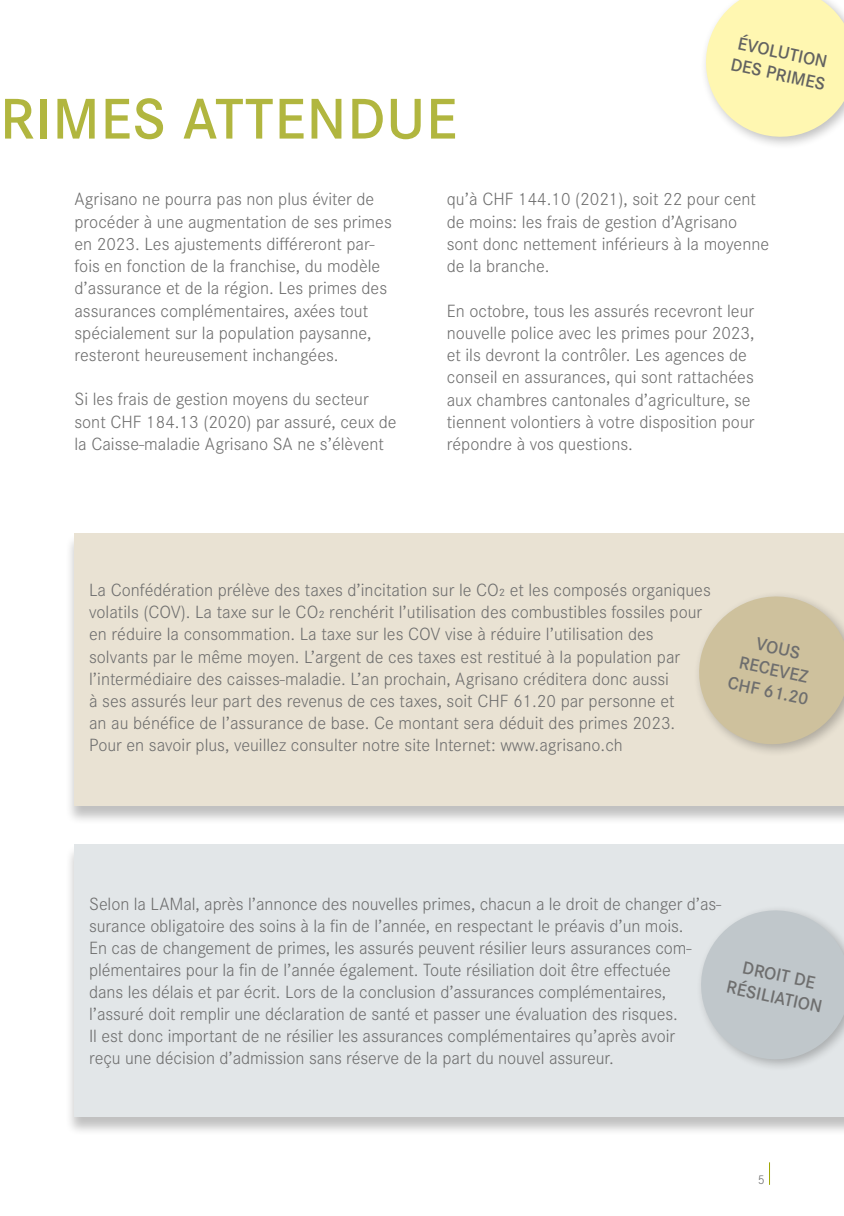
<style>
.page{position:relative;width:844px;height:1216px;background:#fff}
.page>*{position:absolute;margin:0;border:0;box-sizing:border-box;transform-origin:0 0}
.t1{font:600 59.5px "Corporate S";letter-spacing:.015em;color:#b1b63f}
.t2{font:300 18.38px/22.2px "Corporate S";color:#6e6e6e}
.t3{font:600 18.38px/22.1px "Corporate S";color:#6e6e6e;text-align:center}
.t4{font:600 18.38px/22.1px "Corporate S";color:#626261}
.t5{font:300 13.12px "Corporate S";color:#6e6e6e}
</style>
<div class="page">
<div style="left:65px;top:533px;width:778px;height:292px;background:#000;opacity:.25"></div>
<div style="left:74px;top:532px;width:769px;height:273px;background:#e9e2d3"></div>
<svg style="left:769px;top:1162px;width:1px;height:22px"></svg>
<svg style="left:698px;top:595px;width:145px;height:157px"></svg>
<svg style="left:705px;top:0;width:138px;height:145px;background:#fcf6be"></svg>
<div style="left:65px;top:844px;width:778px;height:291px;background:#000;opacity:.25"></div>
<div style="left:74px;top:843px;width:769px;height:273px;background:#e2e6e8"></div>
<svg style="left:701px;top:910px;width:142px;height:157px"></svg>
<h1 class="t1" style="left:0;top:85px;width:458px">RIMES ATTENDUE</h1>
<p class="t4" style="left:737px;top:32px;width:98px;rotate:12deg">ÉVOLUTION<br>DES PRIMES</p>
<p class="t2" style="left:74px;top:188px;width:319px">Agrisano ne pourra pas non plus éviter de procéder à une augmentation de ses primes en 2023. Les ajustements différeront par&shy;fois en fonction de la franchise, du modèle d’assurance et de la région. Les primes des assurances complémentaires, axées tout spécialement sur la population paysanne, resteront heureusement inchangées.</p>
<p class="t2" style="left:74px;top:388px;width:323px">Si les frais de gestion moyens du secteur sont CHF 184.13 (2020) par assuré, ceux de la Caisse-maladie Agrisano SA ne s’élèvent</p>
<p class="t2" style="left:446px;top:188px;width:324px">qu’à CHF 144.10 (2021), soit 22 pour cent de moins: les frais de gestion d’Agrisano sont donc nettement inférieurs à la moyenne de la branche.</p>
<p class="t2" style="left:446px;top:299px;width:309px">En octobre, tous les assurés recevront leur nouvelle police avec les primes pour 2023, et ils devront la contrôler. Les agences de conseil en assurances, qui sont rattachées aux chambres cantonales d’agriculture, se tiennent volontiers à votre disposition pour répondre à vos questions.</p>
<p class="t2" style="left:89px;top:579px;width:623px">La Confédération prélève des taxes d’incitation sur le CO₂ et les composés organiques volatils (COV). La taxe sur le CO₂ renchérit l’utilisation des combustibles fossiles pour en réduire la consommation. La taxe sur les COV vise à réduire l’utilisation des solvants par le même moyen. L’argent de ces taxes est restitué à la population par l’intermédiaire des caisses-maladie. L’an prochain, Agrisano créditera donc aussi<br>à ses assurés leur part des revenus de ces taxes, soit CHF 61.20 par personne et<br>an au bénéfice de l’assurance de base. Ce montant sera déduit des primes 2023.<br>Pour en savoir plus, veuillez consulter notre site Internet: www.agrisano.ch</p>
<p class="t3" style="left:739px;top:628px;width:84px;rotate:12deg">VOUS<br>RECEVEZ<br>CHF 61.20</p>
<p class="t2" style="left:89px;top:893px;width:633px">Selon la LAMal, après l’annonce des nouvelles primes, chacun a le droit de changer d’as&shy;surance obligatoire des soins à la fin de l’année, en respectant le préavis d’un mois.<br>En cas de changement de primes, les assurés peuvent résilier leurs assurances com&shy;plémentaires pour la fin de l’année également. Toute résiliation doit être effectuée<br>dans les délais et par écrit. Lors de la conclusion d’assurances complémentaires, l’assuré doit remplir une déclaration de santé et passer une évaluation des risques.<br>Il est donc important de ne résilier les assurances complémentaires qu’après avoir<br>reçu une décision d’admission sans réserve de la part du nouvel assureur.</p>
<p class="t3" style="left:733px;top:954px;width:99px;rotate:12deg">DROIT DE<br>RÉSILIATION</p>
<p class="t5" style="left:757px;top:1171px;width:8px">5</p>
</div>
